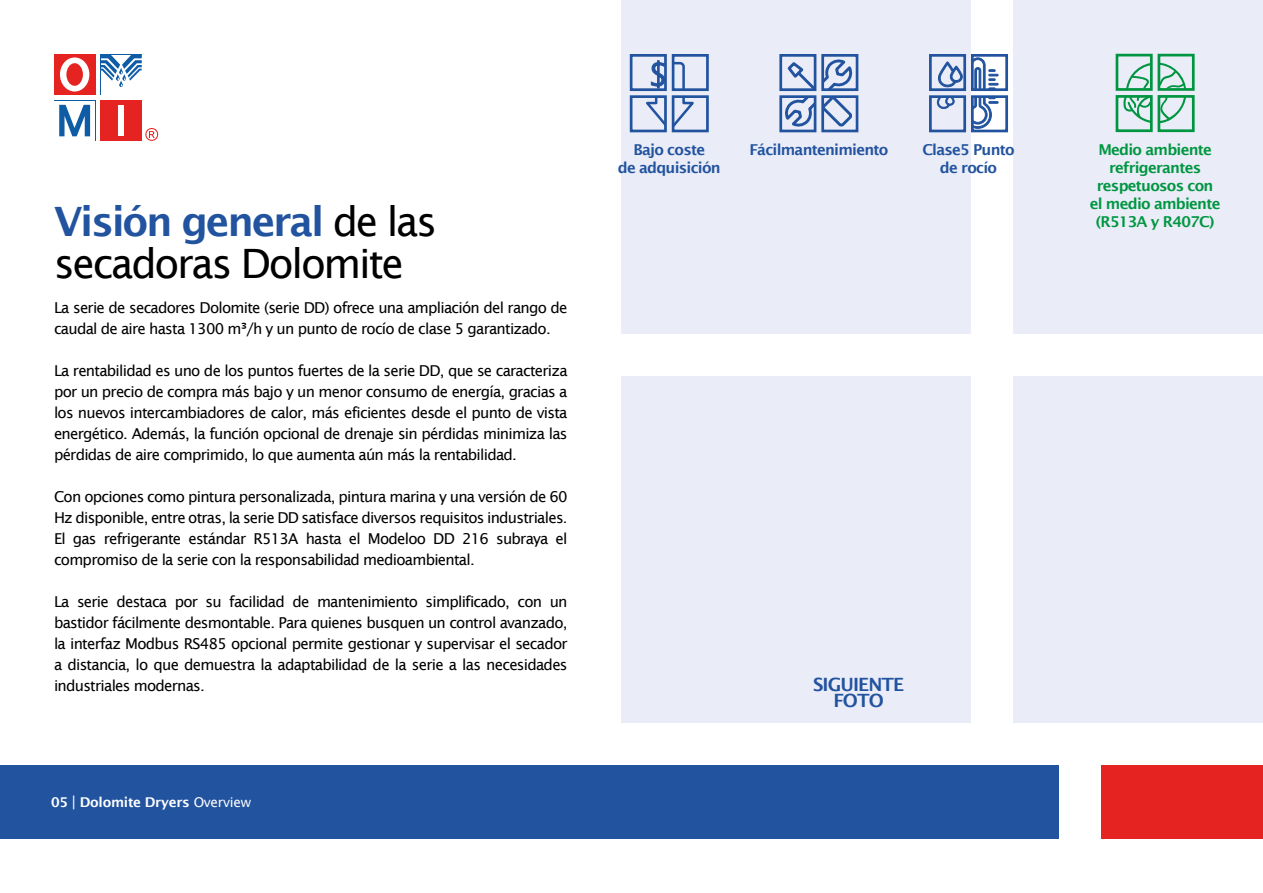
<style>
.page{position:relative;width:1263px;height:893px;background:#fff}
.page>*{position:absolute;margin:0;border:0;box-sizing:border-box;transform-origin:0 0}
.t1{font:40.5px/42px "Lucida Sans";letter-spacing:-.055em;color:#000}
.t2{font:600 18.3px/16.5px "Lucida Sans";letter-spacing:-.05em;color:#22539f;text-align:center}
.t3{font:15px/21px "Lucida Sans";letter-spacing:-.05em;color:#000;text-align:justify}
.t4{font:600 15px/18px "Lucida Sans";letter-spacing:-.05em;color:#009641;text-align:center}
.t5{font:600 15px/18px "Lucida Sans";letter-spacing:-.05em;color:#22539f;text-align:center}
.t6{font:600 13.5px "Lucida Sans";letter-spacing:-.02em;color:#fff}
.s1{font-weight:600;color:#22539f}
.s2{font-weight:400;font-size:15px}
.s3{font-weight:400}
</style>
<div class="page">
<div style="left:621px;top:0;width:349px;height:334px;background:#eaecf7"></div>
<div style="left:1013px;top:376px;width:250px;height:347px;background:#eaecf7"></div>
<div style="left:1013px;top:0;width:250px;height:334px;background:#eaecf7"></div>
<div style="left:621px;top:376px;width:349px;height:347px;background:#eaecf7"></div>
<svg style="left:1115px;top:53px;width:80px;height:80px"></svg>
<svg style="left:779px;top:54px;width:80px;height:79px"></svg>
<svg style="left:629px;top:54px;width:80px;height:79px"></svg>
<svg style="left:929px;top:53px;width:79px;height:81px"></svg>
<div style="left:0;top:765px;width:1059px;height:74px;background:#22539f"></div>
<div style="left:1101px;top:765px;width:162px;height:74px;background:#e52321"></div>
<div style="left:54px;top:54px;width:41px;height:41px;background:#e52421"></div>
<div style="left:60px;top:57px;width:29px;height:35px;background:#fff;border-radius:50%"></div>
<div style="left:66px;top:63px;width:17px;height:23px;background:#e52421;border-radius:50%"></div>
<div style="left:100px;top:100px;width:42px;height:41px;background:#e52421"></div>
<div style="left:118px;top:105px;width:6px;height:31px;background:#fff"></div>
<svg style="left:54px;top:100px;width:41px;height:1px"></svg>
<svg style="left:59px;top:105px;width:31px;height:31px"></svg>
<svg style="left:100px;top:54px;width:42px;height:33px"></svg>
<svg style="left:145px;top:128px;width:13px;height:13px"></svg>
<h1 class="t1" style="left:54px;top:200px;width:385px"><span class="s1">Visión general</span> de las secadoras Dolomite</h1>
<p class="t3" style="left:54px;top:298px;width:515px">La serie de secadores Dolomite (serie DD) ofrece una ampliación del rango de caudal de aire hasta 1300 m³/h y un punto de rocío de clase 5 garantizado.</p>
<p class="t3" style="left:54px;top:361px;width:515px">La rentabilidad es uno de los puntos fuertes de la serie DD, que se caracteriza por un precio de compra más bajo y un menor consumo de energía, gracias a los nuevos intercambiadores de calor, más eficientes desde el punto de vista energético. Además, la función opcional de drenaje sin pérdidas minimiza las pérdidas de aire comprimido, lo que aumenta aún más la rentabilidad.</p>
<p class="t3" style="left:54px;top:487px;width:515px">Con opciones como pintura personalizada, pintura marina y una versión de 60<br>Hz disponible, entre otras, la serie DD satisface diversos requisitos industriales.<br>El gas refrigerante estándar R513A hasta el Modeloo DD 216 subraya el compromiso de la serie con la responsabilidad medioambiental.</p>
<p class="t3" style="left:54px;top:592px;width:515px">La serie destaca por su facilidad de mantenimiento simplificado, con un bastidor fácilmente desmontable. Para quienes busquen un control avanzado, la interfaz Modbus RS485 opcional permite gestionar y supervisar el secador a distancia, lo que demuestra la adaptabilidad de la serie a las necesidades industriales modernas.</p>
<p class="t6" style="left:51px;top:794px;width:202px">05 <span class="s2">|</span> Dolomite Dryers <span class="s3">Overview</span></p>
<p class="t5" style="left:618px;top:141px;width:104px">Bajo coste<br>de adquisición</p>
<p class="t5" style="left:749px;top:141px;width:140px">Fácilmantenimiento</p>
<p class="t5" style="left:922px;top:141px;width:94px">Clase5 Punto de rocío</p>
<p class="t2" style="left:813px;top:676px;width:93px">SIGUIENTE<br>FOTO</p>
<p class="t4" style="left:1090px;top:140px;width:132px">Medio ambiente refrigerantes respetuosos con el medio ambiente (R513A y R407C)</p>
</div>
